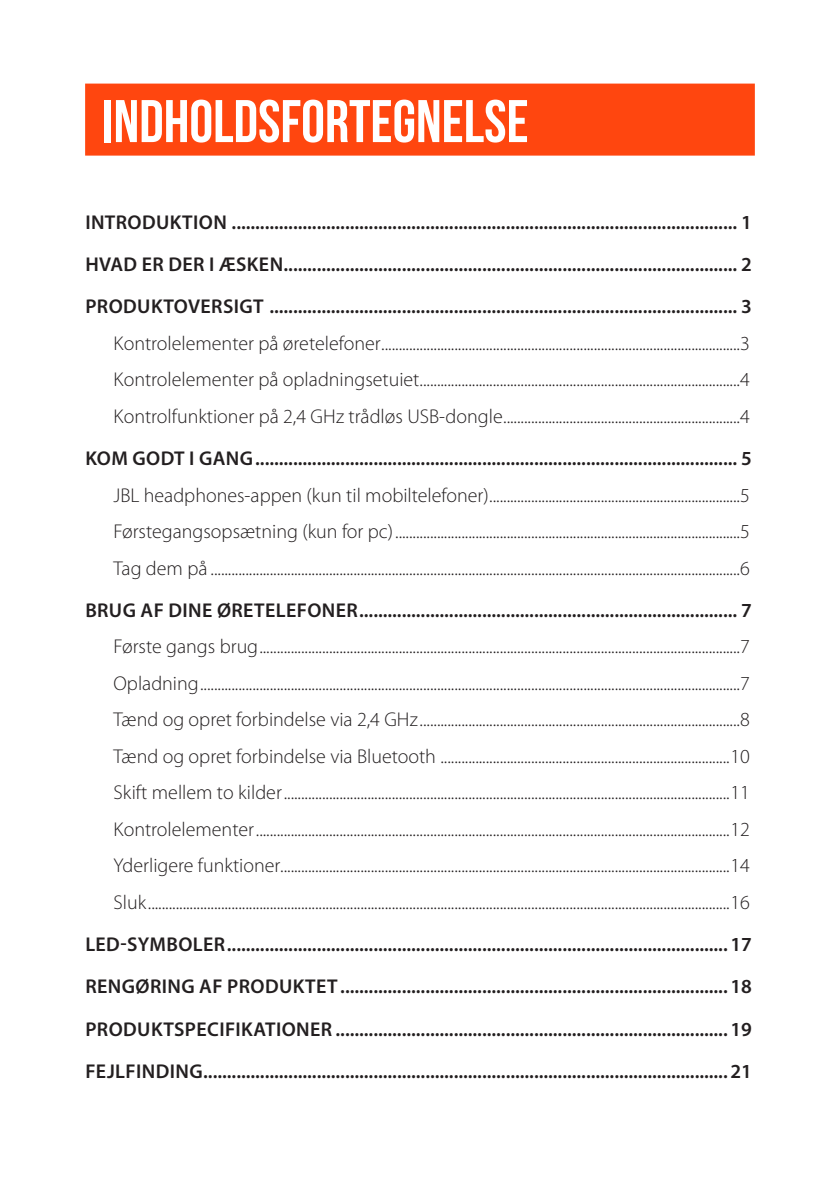
<style>
.page{position:relative;width:840px;height:1191px;background:#fff}
.page>*{position:absolute;margin:0;border:0;box-sizing:border-box;transform-origin:0 0}
.Title1{font:700 60px "Bebas Neue";color:#fff}
.t1{font:300 20px "Myriad Pro";color:#231f20}
.t2{font:600 20px "Myriad Pro";letter-spacing:.02em;color:#231f20}
</style>
<div class="page">
<div style="left:85px;top:84px;width:669px;height:72px;background:#ff460f"></div>
<p class="Title1" style="left:102px;top:88px;width:428px">INDHOLDSFORTEGNELSE</p>
<p class="t2" style="left:85px;top:209px;width:667px">INTRODUKTION ........................................................................................................... 1</p>
<p class="t2" style="left:85px;top:252px;width:667px">HVAD ER DER I ÆSKEN................................................................................................ 2</p>
<p class="t2" style="left:85px;top:294px;width:667px">PRODUKTOVERSIGT ................................................................................................... 3</p>
<p class="t1" style="left:113px;top:332px;width:637px">Kontrolelementer på øretelefoner.......................................................................................................3</p>
<p class="t1" style="left:113px;top:369px;width:637px">Kontrolelementer på opladningsetuiet............................................................................................4</p>
<p class="t1" style="left:113px;top:405px;width:637px">Kontrolfunktioner på 2,4 GHz trådløs USB-dongle....................................................................4</p>
<p class="t2" style="left:85px;top:445px;width:667px">KOM GODT I GANG...................................................................................................... 5</p>
<p class="t1" style="left:113px;top:484px;width:637px">JBL headphones-appen (kun til mobiltelefoner)........................................................................5</p>
<p class="t1" style="left:113px;top:520px;width:637px">Førstegangsopsætning (kun for pc)...................................................................................................5</p>
<p class="t1" style="left:113px;top:557px;width:637px">Tag dem på ........................................................................................................................................................6</p>
<p class="t2" style="left:85px;top:597px;width:667px">BRUG AF DINE ØRETELEFONER................................................................................ 7</p>
<p class="t1" style="left:113px;top:635px;width:637px">Første gangs brug..........................................................................................................................................7</p>
<p class="t1" style="left:113px;top:672px;width:637px">Opladning...........................................................................................................................................................7</p>
<p class="t1" style="left:113px;top:708px;width:637px">Tænd og opret forbindelse via 2,4 GHz............................................................................................8</p>
<p class="t1" style="left:113px;top:745px;width:637px">Tænd og opret forbindelse via Bluetooth ...................................................................................10</p>
<p class="t1" style="left:113px;top:781px;width:637px">Skift mellem to kilder................................................................................................................................11</p>
<p class="t1" style="left:113px;top:818px;width:637px">Kontrolelementer........................................................................................................................................12</p>
<p class="t1" style="left:113px;top:854px;width:637px">Yderligere funktioner.................................................................................................................................14</p>
<p class="t1" style="left:113px;top:891px;width:637px">Sluk.......................................................................................................................................................................16</p>
<p class="t2" style="left:85px;top:931px;width:667px">LED-SYMBOLER..........................................................................................................17</p>
<p class="t2" style="left:85px;top:974px;width:667px">RENGØRING AF PRODUKTET ..................................................................................18</p>
<p class="t2" style="left:85px;top:1016px;width:667px">PRODUKTSPECIFIKATIONER ...................................................................................19</p>
<p class="t2" style="left:85px;top:1058px;width:667px">FEJLFINDING...............................................................................................................21</p>
</div>
